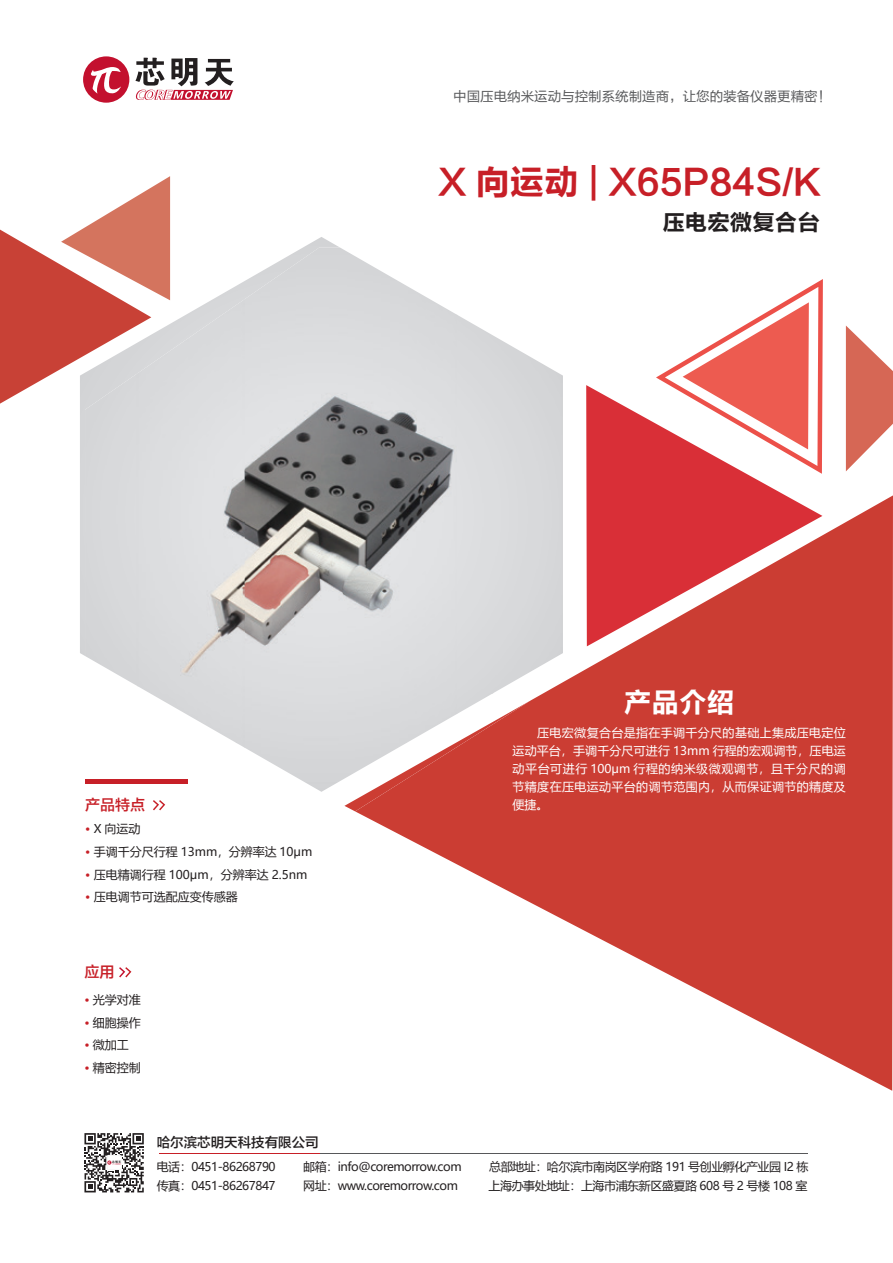
<style>
.page{position:relative;width:893px;height:1263px;background:#fff}
.page>*{position:absolute;margin:0;border:0;box-sizing:border-box;transform-origin:0 0}
.t1{font:34.5px "FZLTCHK GBK1 0";color:#c71f27}
.t2{font:27.75px "FZLTCHK GBK1 0";color:#fff}
.t3{font:22.5px "FZLTCHK GBK1 0";color:#231f20}
.t4{font:15px "FZLTZHK GBK1 0";color:#c71f27}
.t5{font:13.5px "FZLTHK GBK1 0";color:#57585a}
.t6{font:13.5px "FZLTZHK GBK1 0";color:#231f20}
.t7{font:12px "Microsoft Ya Hei";letter-spacing:-.035em;color:#231f20}
.t8{font:12px/18px "Microsoft Ya Hei";letter-spacing:.03em;color:#fff;text-align:justify}
.t9{font:12px "Microsoft Ya Hei";color:#231f20}
.s1{color:#c71f27}
</style>
<div class="page">
<svg style="left:586px;top:385px;width:199px;height:110px;fill:#d92f37"></svg>
<svg style="left:80px;top:237px;width:259px;height:419px"></svg>
<img style="left:85px;top:783px;width:49px;height:1px">
<img style="left:134px;top:686px;width:54px;height:125px">
<img style="left:244px;top:247px;width:213px;height:545px">
<img style="left:138px;top:299px;width:107px;height:444px">
<div style="left:85px;top:404px;width:53px;height:282px;background:#d7d8da"></div>
<svg style="left:235px;top:742px;width:10px;height:6px"></svg>
<svg style="left:355px;top:495px;width:538px;height:596px;fill:#cb3d33"></svg>
<img style="left:344px;top:701px;width:186px;height:110px">
<svg style="left:84px;top:1133px;width:60px;height:59px"></svg>
<svg style="left:119px;top:967px;width:12px;height:10px"></svg>
<hr style="left:319px;top:1153px;width:488px;height:1px;background:#57585a">
<hr style="left:159px;top:1153px;width:160px;height:1px;background:#c71f27">
<svg style="left:83px;top:56px;width:46px;height:47px"></svg>
<svg style="left:135px;top:58px;width:99px;height:42px"></svg>
<svg style="left:846px;top:325px;width:47px;height:146px"></svg>
<svg style="left:656px;top:279px;width:167px;height:195px"></svg>
<svg style="left:0;top:176px;width:170px;height:228px"></svg>
<hr style="left:85px;top:779px;width:102px;height:4px;background:#c71f27">
<svg style="left:153px;top:800px;width:12px;height:10px"></svg>
<p class="t5" style="left:453px;top:88px;width:380px">中国压电纳米运动与控制系统制造商，让您的装备仪器更精密！</p>
<h1 class="t1" style="left:438px;top:163px;width:384px">X 向运动 | X65P84S/K</h1>
<h3 class="t3" style="left:662px;top:210px;width:159px">压电宏微复合台</h3>
<p class="t4" style="left:85px;top:797px;width:61px">产品特点</p>
<p class="t7" style="left:85px;top:821px;width:57px"><span class="s1">•</span> X 向运动</p>
<p class="t9" style="left:85px;top:843px;width:229px"><span class="s1">•</span> 手调千分尺行程 13mm，分辨率达 10μm</p>
<p class="t9" style="left:85px;top:866px;width:224px"><span class="s1">•</span> 压电精调行程 100μm，分辨率达 2.5nm</p>
<p class="t9" style="left:85px;top:888px;width:154px"><span class="s1">•</span> 压电调节可选配应变传感器</p>
<p class="t4" style="left:84px;top:964px;width:32px">应用</p>
<p class="t7" style="left:84px;top:992px;width:58px"><span class="s1">•</span> 光学对准</p>
<p class="t7" style="left:84px;top:1014px;width:58px"><span class="s1">•</span> 细胞操作</p>
<p class="t7" style="left:84px;top:1037px;width:46px"><span class="s1">•</span> 微加工</p>
<p class="t7" style="left:84px;top:1059px;width:58px"><span class="s1">•</span> 精密控制</p>
<h2 class="t2" style="left:624px;top:687px;width:112px">产品介绍</h2>
<p class="t8" style="left:513px;top:723px;width:335px;text-indent:25px">压电宏微复合台是指在手调千分尺的基础上集成压电定位运动平台，手调千分尺可进行 13mm 行程的宏观调节，压电运动平台可进行 100μm 行程的纳米级微观调节，且千分尺的调节精度在压电运动平台的调节范围内，从而保证调节的精度及便捷。</p>
<p class="t6" style="left:157px;top:1134px;width:163px">哈尔滨芯明天科技有限公司</p>
<p class="t7" style="left:157px;top:1158px;width:120px">电话：0451-86268790</p>
<p class="t7" style="left:303px;top:1158px;width:160px">邮箱：info@coremorrow.com</p>
<p class="t7" style="left:489px;top:1158px;width:321px">总部地址：哈尔滨市南岗区学府路 191 号创业孵化产业园 I2 栋</p>
<p class="t7" style="left:157px;top:1178px;width:120px">传真：0451-86267847</p>
<p class="t7" style="left:303px;top:1178px;width:156px">网址：www.coremorrow.com</p>
<p class="t7" style="left:489px;top:1178px;width:320px">上海办事处地址：上海市浦东新区盛夏路 608 号 2 号楼 108 室</p>
</div>
